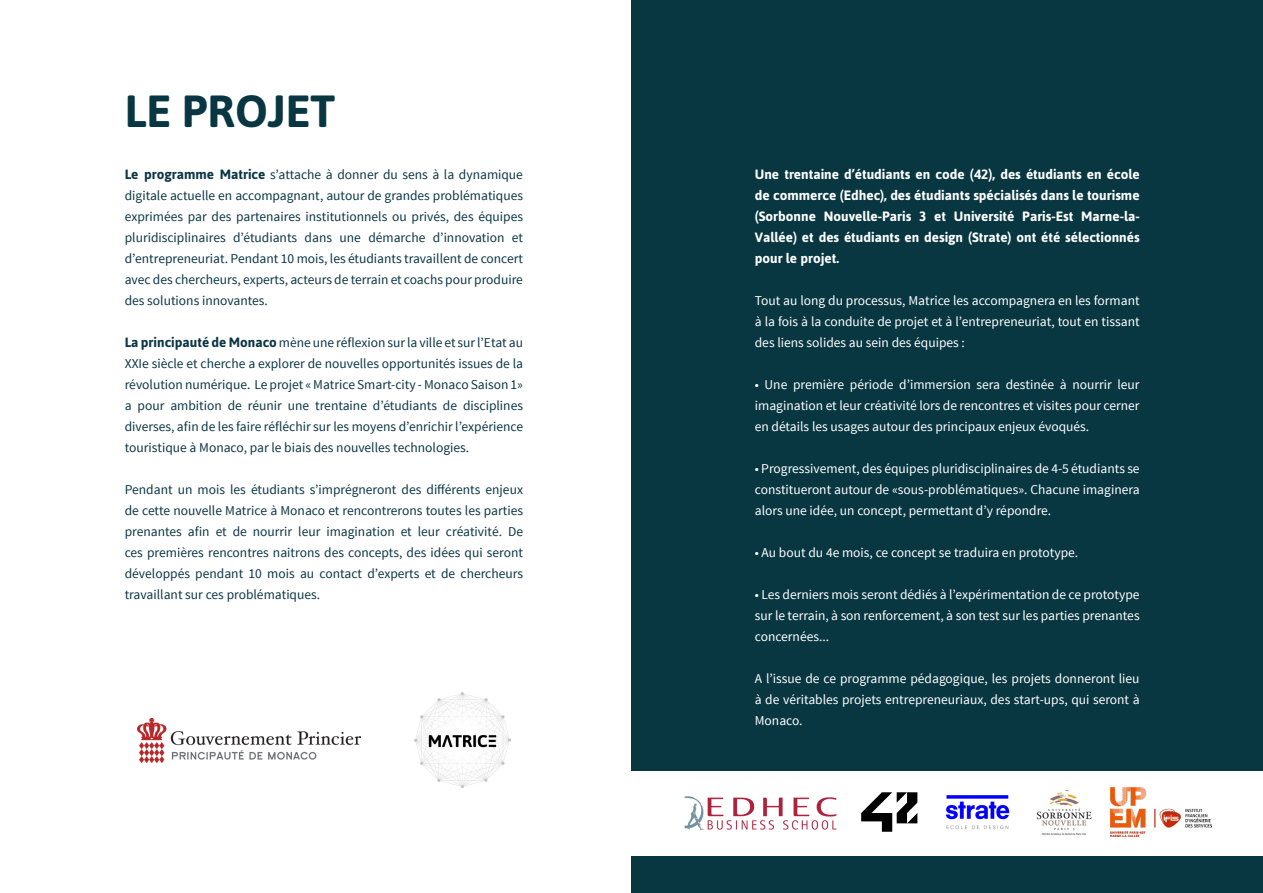
<style>
.page{position:relative;width:1263px;height:893px;background:#fff}
.page>*{position:absolute;margin:0;border:0;box-sizing:border-box;transform-origin:0 0}
.Titres_asap_maj_30{font:700 45px "Asap";color:#083742}
.Source_sans_regular{font:13.5px/21px "Source Sans Pro";color:#0c3644;text-align:justify}
.Source_sans_regular-2{font:13.5px/21px "Source Sans Pro";color:#fff;text-align:justify}
.Source_sans_regular-3{font:700 13.5px/21px "Asap";color:#fff;text-align:justify}
.s1{font-family:"Asap";font-weight:700}
</style>
<div class="page">
<div style="left:631px;top:0;width:632px;height:893px;background:#083742"></div>
<div style="left:623px;top:772px;width:640px;height:84px;background:#fff"></div>
<img style="left:945px;top:795px;width:65px;height:35px">
<svg style="left:861px;top:792px;width:56px;height:40px"></svg>
<img style="left:414px;top:693px;width:96px;height:95px">
<img style="left:1036px;top:790px;width:56px;height:45px">
<img style="left:1110px;top:788px;width:101px;height:48px">
<img style="left:684px;top:796px;width:153px;height:35px">
<img style="left:137px;top:718px;width:223px;height:44px">
<p class="Titres_asap_maj_30" style="left:125px;top:85px;width:212px">LE PROJET</p>
<p class="Source_sans_regular" style="left:125px;top:164px;width:400px"><span class="s1">Le programme Matrice</span> s’attache à donner du sens à la dynamique digitale actuelle en accompagnant, autour de grandes problématiques exprimées par des partenaires institutionnels ou privés, des équipes pluridisciplinaires d’étudiants dans une démarche d’innovation et d’entrepreneuriat. Pendant 10 mois, les étudiants travaillent de concert avec des chercheurs, experts, acteurs de terrain et coachs pour produire des solutions innovantes.</p>
<p class="Source_sans_regular" style="left:125px;top:332px;width:400px"><span class="s1">La principauté de Monaco</span> mène une réflexion sur la ville et sur l’Etat au XXIe siècle et cherche a explorer de nouvelles opportunités issues de la révolution numérique. Le projet « Matrice Smart-city - Monaco Saison 1» a pour ambition de réunir une trentaine d’étudiants de disciplines diverses, afin de les faire réfléchir sur les moyens d’enrichir l’expérience touristique à Monaco, par le biais des nouvelles technologies.</p>
<p class="Source_sans_regular" style="left:125px;top:479px;width:400px">Pendant un mois les étudiants s’imprégneront des différents enjeux de cette nouvelle Matrice à Monaco et rencontrerons toutes les parties prenantes afin et de nourrir leur imagination et leur créativité. De ces premières rencontres naitrons des concepts, des idées qui seront développés pendant 10 mois au contact d’experts et de chercheurs travaillant sur ces problématiques.</p>
<p class="Source_sans_regular-3" style="left:755px;top:163px;width:386px">Une trentaine d’étudiants en code (42), des étudiants en école de commerce (Edhec), des étudiants spécialisés dans le tourisme (Sorbonne Nouvelle-Paris 3 et Université Paris-Est Marne-la-Vallée) et des étudiants en design (Strate) ont été sélectionnés pour le projet.</p>
<p class="Source_sans_regular-2" style="left:755px;top:290px;width:386px">Tout au long du processus, Matrice les accompagnera en les formant à la fois à la conduite de projet et à l’entrepreneuriat, tout en tissant des liens solides au sein des équipes :</p>
<p class="Source_sans_regular-2" style="left:755px;top:374px;width:386px">• Une première période d’immersion sera destinée à nourrir leur imagination et leur créativité lors de rencontres et visites pour cerner en détails les usages autour des principaux enjeux évoqués.</p>
<p class="Source_sans_regular-2" style="left:755px;top:458px;width:386px">• Progressivement, des équipes pluridisciplinaires de 4-5 étudiants se constitueront autour de «sous-problématiques». Chacune imaginera alors une idée, un concept, permettant d’y répondre.</p>
<p class="Source_sans_regular-2" style="left:755px;top:542px;width:325px">• Au bout du 4e mois, ce concept se traduira en prototype.</p>
<p class="Source_sans_regular-2" style="left:755px;top:584px;width:386px">• Les derniers mois seront dédiés à l’expérimentation de ce prototype sur le terrain, à son renforcement, à son test sur les parties prenantes concernées...</p>
<p class="Source_sans_regular-2" style="left:755px;top:668px;width:386px">A l’issue de ce programme pédagogique, les projets donneront lieu à de véritables projets entrepreneuriaux, des start-ups, qui seront à Monaco.</p>
</div>
